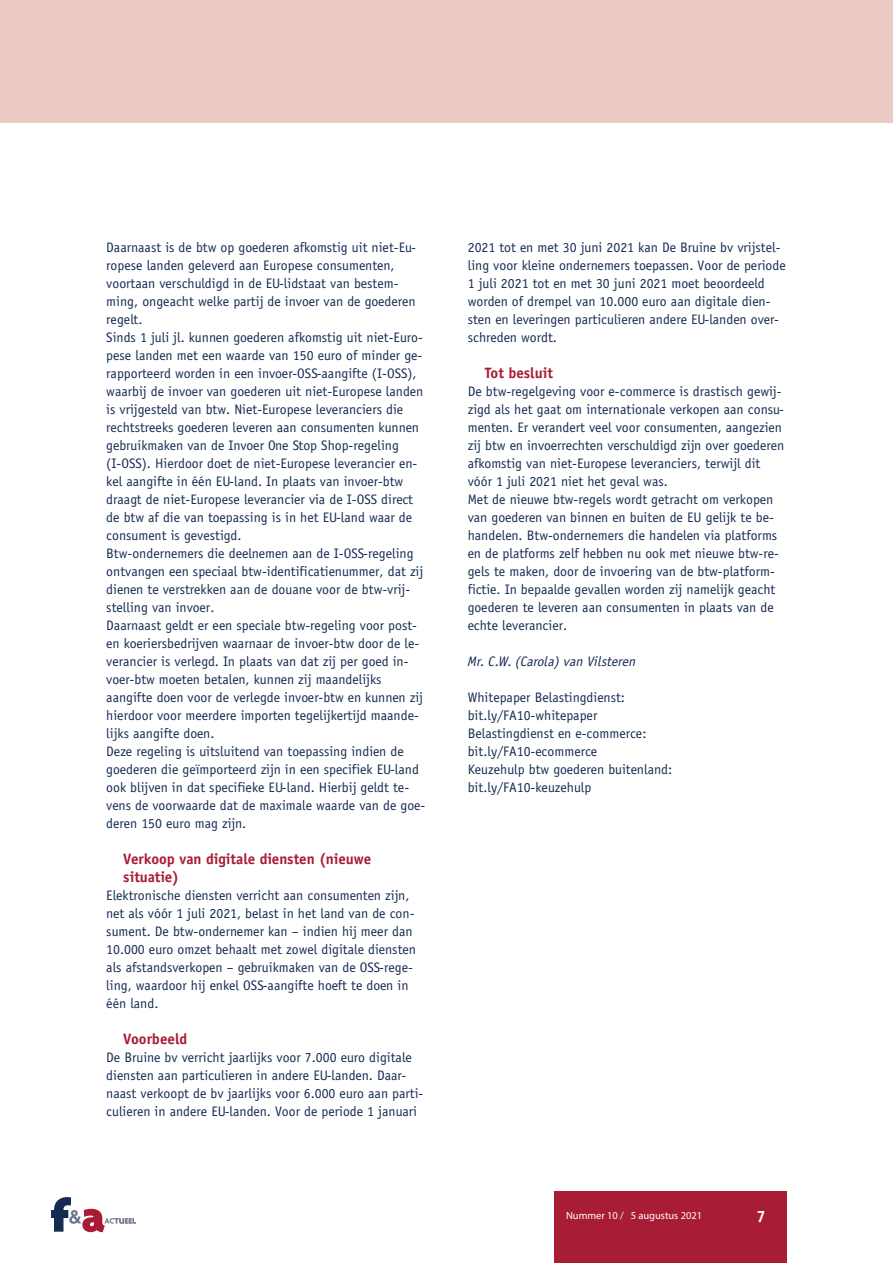
<style>
.page{position:relative;width:893px;height:1263px;background:#fff}
.page>*{position:absolute;margin:0;border:0;box-sizing:border-box;transform-origin:0 0}
.t1{font:700 16.5px "Officina Sans Std";color:#fff}
.t2{font:700 15px/18px "Officina Sans Std";color:#a91c35}
.t3{font:13.8px/18px "Officina Sans Std";color:#162b52}
.t4{font:italic 13.8px "Officina Sans Std";color:#162b52}
.t5{font:10.5px "Myriad Pro";color:#fff}
</style>
<div class="page">
<div style="left:0;top:0;width:893px;height:122px;background:#eacac2"></div>
<div style="left:554px;top:1191px;width:233px;height:72px;background:#a91c35"></div>
<svg style="left:51px;top:1197px;width:85px;height:35px"></svg>
<p class="t3" style="left:106px;top:238px;width:320px">Daarnaast is de btw op goederen afkomstig uit niet-Eu&shy;ropese landen geleverd aan Europese consumenten, voortaan verschuldigd in de EU-lidstaat van bestem&shy;ming, ongeacht welke partij de invoer van de goederen regelt.<br>Sinds 1 juli jl. kunnen goederen afkomstig uit niet-Euro&shy;pese landen met een waarde van 150 euro of minder ge&shy;rapporteerd worden in een invoer-OSS-aangifte (I-OSS), waarbij de invoer van goederen uit niet-Europese landen is vrijgesteld van btw. Niet-Europese leveranciers die rechtstreeks goederen leveren aan consumenten kunnen gebruikmaken van de Invoer One Stop Shop-regeling (I-OSS). Hierdoor doet de niet-Europese leverancier en&shy;kel aangifte in één EU-land. In plaats van invoer-btw draagt de niet-Europese leverancier via de I-OSS direct de btw af die van toepassing is in het EU-land waar de consument is gevestigd.<br>Btw-ondernemers die deelnemen aan de I-OSS-regeling ontvangen een speciaal btw-identificatienummer, dat zij dienen te verstrekken aan de douane voor de btw-vrij&shy;stelling van invoer.<br>Daarnaast geldt er een speciale btw-regeling voor post&shy;en koeriersbedrijven waarnaar de invoer-btw door de le&shy;verancier is verlegd. In plaats van dat zij per goed in&shy;voer-btw moeten betalen, kunnen zij maandelijks aangifte doen voor de verlegde invoer-btw en kunnen zij hierdoor voor meerdere importen tegelijkertijd maande&shy;lijks aangifte doen.<br>Deze regeling is uitsluitend van toepassing indien de goederen die geïmporteerd zijn in een specifiek EU-land ook blijven in dat specifieke EU-land. Hierbij geldt te&shy;vens de voorwaarde dat de maximale waarde van de goe&shy;deren 150 euro mag zijn.</p>
<p class="t2" style="left:123px;top:850px;width:250px">Verkoop van digitale diensten (nieuwe situatie)</p>
<p class="t3" style="left:106px;top:886px;width:311px">Elektronische diensten verricht aan consumenten zijn, net als vóór 1 juli 2021, belast in het land van de con&shy;sument. De btw-ondernemer kan – indien hij meer dan 10.000 euro omzet behaalt met zowel digitale diensten als afstandsverkopen – gebruikmaken van de OSS-rege&shy;ling, waardoor hij enkel OSS-aangifte hoeft te doen in één land.</p>
<p class="t2" style="left:123px;top:1030px;width:65px">Voorbeeld</p>
<p class="t3" style="left:106px;top:1048px;width:319px">De Bruine bv verricht jaarlijks voor 7.000 euro digitale diensten aan particulieren in andere EU-landen. Daar&shy;naast verkoopt de bv jaarlijks voor 6.000 euro aan parti&shy;culieren in andere EU-landen. Voor de periode 1 januari</p>
<p class="t3" style="left:468px;top:238px;width:319px">2021 tot en met 30 juni 2021 kan De Bruine bv vrijstel&shy;ling voor kleine ondernemers toepassen. Voor de periode 1 juli 2021 tot en met 30 juni 2021 moet beoordeeld worden of drempel van 10.000 euro aan digitale dien&shy;sten en leveringen particulieren andere EU-landen over&shy;schreden wordt.</p>
<p class="t2" style="left:485px;top:364px;width:70px">Tot besluit</p>
<p class="t3" style="left:468px;top:382px;width:318px">De btw-regelgeving voor e-commerce is drastisch gewij&shy;zigd als het gaat om internationale verkopen aan consu&shy;menten. Er verandert veel voor consumenten, aangezien zij btw en invoerrechten verschuldigd zijn over goederen afkomstig van niet-Europese leveranciers, terwijl dit vóór 1 juli 2021 niet het geval was.<br>Met de nieuwe btw-regels wordt getracht om verkopen van goederen van binnen en buiten de EU gelijk te be&shy;handelen. Btw-ondernemers die handelen via platforms en de platforms zelf hebben nu ook met nieuwe btw-re&shy;gels te maken, door de invoering van de btw-platform&shy;fictie. In bepaalde gevallen worden zij namelijk geacht goederen te leveren aan consumenten in plaats van de echte leverancier.</p>
<p class="t4" style="left:468px;top:653px;width:170px">Mr. C.W. (Carola) van Vilsteren</p>
<p class="t3" style="left:468px;top:688px;width:206px">Whitepaper Belastingdienst: bit.ly/FA10-whitepaper<br>Belastingdienst en e-commerce: bit.ly/FA10-ecommerce<br>Keuzehulp btw goederen buitenland: bit.ly/FA10-keuzehulp</p>
<p class="t5" style="left:566px;top:1209px;width:138px">Nummer 10 / 5 augustus 2021</p>
<p class="t1" style="left:756px;top:1206px;width:11px">7</p>
</div>
